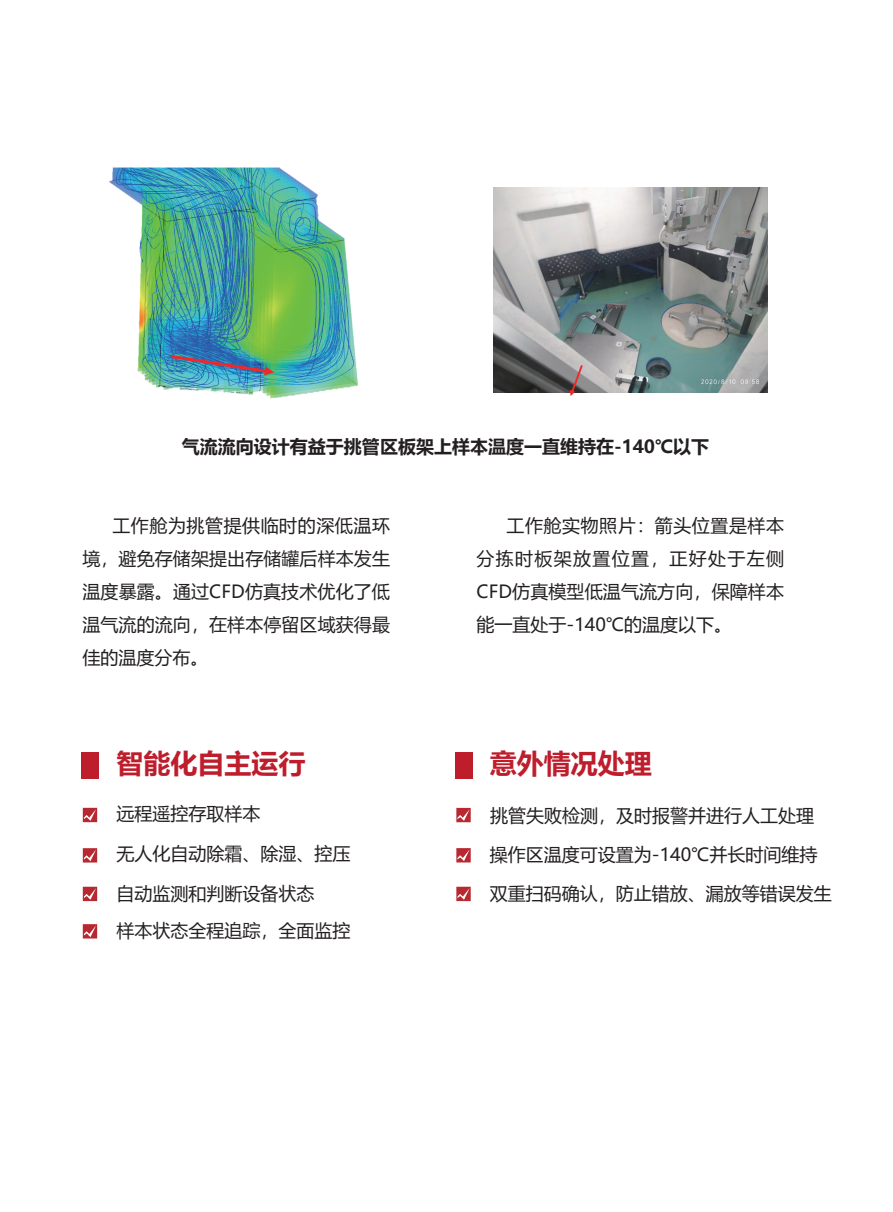
<style>
.page{position:relative;width:893px;height:1212px;background:#fff}
.page>*{position:absolute;margin:0;border:0;box-sizing:border-box;transform-origin:0 0}
.t1{font:700 27px "Microsoft Ya Hei";color:#be1d2c}
.t2{font:18px/33px "Microsoft Ya Hei";color:#231f20}
.t3{font:700 18px "Microsoft Ya Hei";color:#231f20}
</style>
<div class="page">
<img style="left:493px;top:188px;width:275px;height:205px">
<img style="left:109px;top:168px;width:249px;height:231px">
<svg style="left:570px;top:365px;width:13px;height:31px"></svg>
<svg style="left:171px;top:355px;width:103px;height:20px;background:#527f9b"></svg>
<div style="left:81px;top:752px;width:17px;height:26px;background:#be1d2c"></div>
<div style="left:455px;top:752px;width:17px;height:26px;background:#be1d2c"></div>
<svg style="left:456px;top:808px;width:15px;height:14px"></svg>
<svg style="left:457px;top:809px;width:13px;height:12px"></svg>
<svg style="left:456px;top:848px;width:15px;height:14px"></svg>
<svg style="left:457px;top:849px;width:13px;height:12px"></svg>
<svg style="left:456px;top:887px;width:15px;height:14px"></svg>
<svg style="left:457px;top:888px;width:13px;height:12px"></svg>
<div style="left:83px;top:808px;width:14px;height:14px;background:#b72831"></div>
<svg style="left:84px;top:809px;width:12px;height:12px"></svg>
<svg style="left:83px;top:848px;width:14px;height:14px"></svg>
<svg style="left:84px;top:849px;width:12px;height:12px"></svg>
<div style="left:83px;top:887px;width:14px;height:14px;background:#b72831"></div>
<svg style="left:84px;top:888px;width:12px;height:12px"></svg>
<svg style="left:83px;top:924px;width:14px;height:14px"></svg>
<svg style="left:84px;top:925px;width:12px;height:12px"></svg>
<p class="t3" style="left:182px;top:434px;width:529px">气流流向设计有益于挑管区板架上样本温度一直维持在-140℃以下</p>
<p class="t2" style="left:82px;top:508px;width:309px;text-align:justify;text-indent:30px">工作舱为挑管提供临时的深低温环境，避免存储架提出存储罐后样本发生温度暴露。通过CFD仿真技术优化了低温气流的流向，在样本停留区域获得最佳的温度分布。</p>
<p class="t2" style="left:477px;top:508px;width:309px;text-align:justify;text-indent:30px">工作舱实物照片：箭头位置是样本分拣时板架放置位置，正好处于左侧CFD仿真模型低温气流方向，保障样本能一直处于-140℃的温度以下。</p>
<h1 class="t1" style="left:116px;top:745px;width:190px">智能化自主运行</h1>
<p class="t2" style="left:116px;top:793px;width:236px;line-height:39.6px">远程遥控存取样本<br>无人化自动除霜、除湿、控压</p>
<p class="t2" style="left:116px;top:874px;width:236px;line-height:37.3px">自动监测和判断设备状态<br>样本状态全程追踪，全面监控</p>
<h1 class="t1" style="left:490px;top:745px;width:163px">意外情况处理</h1>
<p class="t2" style="left:490px;top:796px;width:343px;line-height:38.7px">挑管失败检测，及时报警并进行人工处理操作区温度可设置为-140℃并长时间维持双重扫码确认，防止错放、漏放等错误发生</p>
</div>
